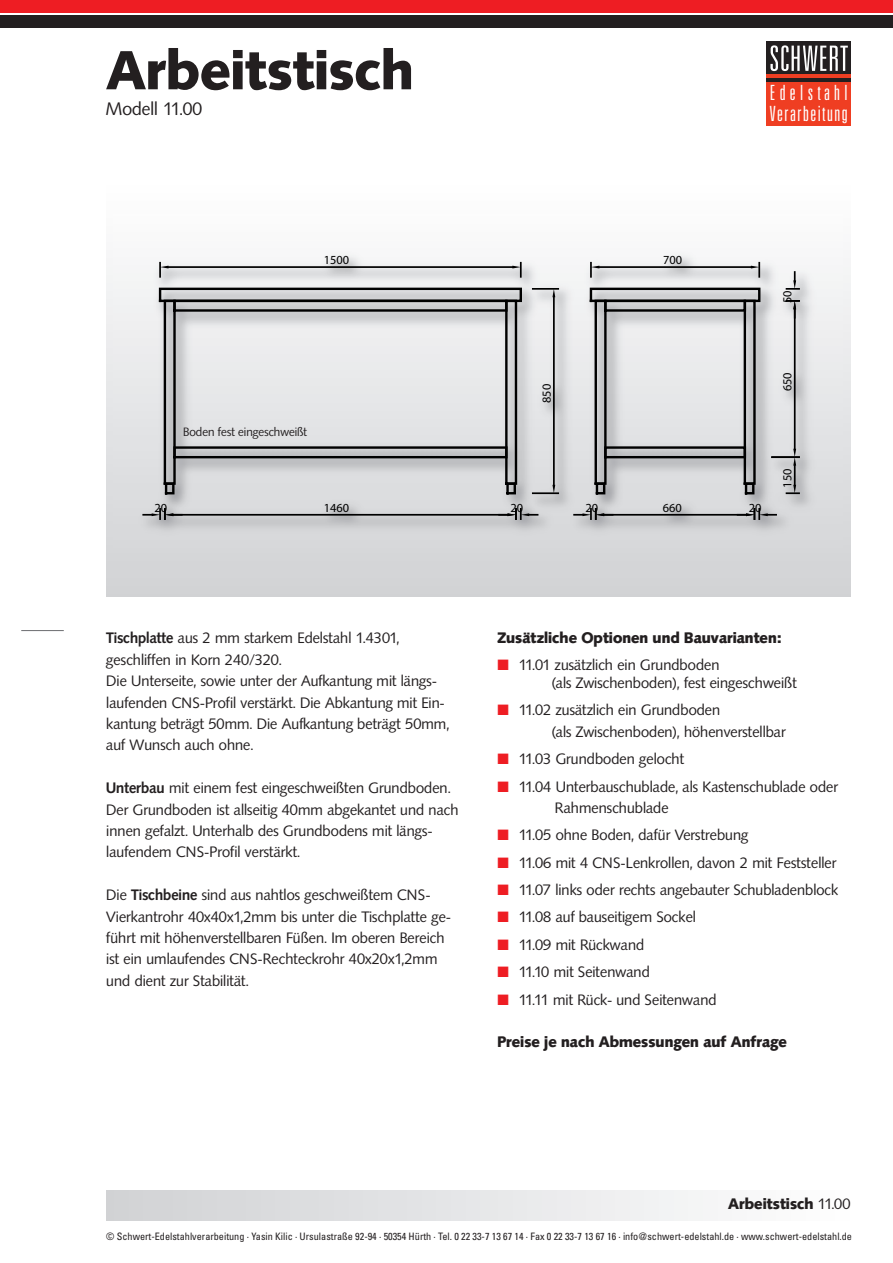
<style>
.page{position:relative;width:893px;height:1263px;background:#fff}
.page>*{position:absolute;margin:0;border:0;box-sizing:border-box;transform-origin:0 0}
.t1{font:900 54px "Syntax BQ";color:#231f20}
.t2{font:300 ultra-condensed 21px/21px "Univers";letter-spacing:.07em;color:#fff}
.t3{font:18px "Syntax BQ";color:#231f20}
.t4{font:15px/21.5px "Syntax BQ";color:#231f20}
.t5{font:900 15px "Syntax BQ";color:#231f20}
.t6{font:12.45px "Myriad Pro";color:#000}
.t7{font:12px "Syntax BQ";letter-spacing:-.005em;color:#231f20}
.t8{font:condensed 10.2px "Univers";color:#231f20}
.s1{font-weight:700}
.s2{color:#ee1d23}
.s3{font-weight:400}
</style>
<div class="page">
<div style="left:106px;top:185px;width:744px;height:412px;background:linear-gradient(to bottom,#fefefe,#d0d2d4)"></div>
<div style="left:106px;top:1191px;width:744px;height:29px;background:linear-gradient(to right,#d0d1d4,#fdfefe)"></div>
<img style="left:113px;top:214px;width:729px;height:336px">
<div style="left:159px;top:288px;width:363px;height:14px;border:2px solid #000"></div>
<div style="left:590px;top:288px;width:170px;height:14px;border:2px solid #000"></div>
<div style="left:604px;top:300px;width:142px;height:12px;border:2px solid #000"></div>
<div style="left:604px;top:446px;width:142px;height:12px;border:2px solid #000"></div>
<div style="left:173px;top:300px;width:335px;height:12px;border:2px solid #000"></div>
<div style="left:173px;top:446px;width:335px;height:12px;border:2px solid #000"></div>
<hr style="left:533px;top:492px;width:25px;height:2px;background:#000">
<hr style="left:533px;top:288px;width:25px;height:2px;background:#000">
<hr style="left:553px;top:297px;width:2px;height:188px;background:#000">
<svg style="left:552px;top:485px;width:3px;height:8px"></svg>
<svg style="left:552px;top:289px;width:3px;height:8px"></svg>
<hr style="left:772px;top:456px;width:27px;height:2px;background:#000">
<hr style="left:794px;top:309px;width:2px;height:140px;background:#000">
<svg style="left:786px;top:449px;width:13px;height:45px"></svg>
<svg style="left:786px;top:300px;width:13px;height:18px"></svg>
<svg style="left:786px;top:272px;width:13px;height:18px"></svg>
<hr style="left:599px;top:266px;width:152px;height:2px;background:#000">
<svg style="left:590px;top:263px;width:9px;height:14px"></svg>
<svg style="left:751px;top:263px;width:9px;height:14px"></svg>
<hr style="left:168px;top:266px;width:344px;height:2px;background:#000">
<svg style="left:512px;top:263px;width:10px;height:14px"></svg>
<svg style="left:159px;top:263px;width:9px;height:14px"></svg>
<hr style="left:173px;top:514px;width:335px;height:2px;background:#000">
<svg style="left:143px;top:509px;width:39px;height:10px"></svg>
<svg style="left:499px;top:509px;width:39px;height:10px"></svg>
<hr style="left:604px;top:514px;width:142px;height:2px;background:#000">
<svg style="left:574px;top:509px;width:39px;height:10px"></svg>
<svg style="left:738px;top:509px;width:38px;height:10px"></svg>
<div style="left:164px;top:300px;width:12px;height:185px;border:2px solid #000"></div>
<div style="left:165px;top:482px;width:10px;height:12px;border:2px solid #000"></div>
<div style="left:505px;top:300px;width:12px;height:185px;border:2px solid #000"></div>
<div style="left:506px;top:482px;width:10px;height:12px;border:2px solid #000"></div>
<div style="left:744px;top:300px;width:12px;height:185px;border:2px solid #000"></div>
<div style="left:745px;top:482px;width:9px;height:12px;border:2px solid #000"></div>
<div style="left:595px;top:300px;width:12px;height:185px;border:2px solid #000"></div>
<div style="left:596px;top:482px;width:9px;height:12px;border:2px solid #000"></div>
<div style="left:767px;top:42px;width:84px;height:84px;background:#231f20"></div>
<div style="left:767px;top:75px;width:84px;height:51px;background:#ef3e22"></div>
<hr style="left:767px;top:78px;width:84px;height:4px;background:#231f20">
<svg style="left:770px;top:45px;width:78px;height:26px"></svg>
<div style="left:0;top:0;width:893px;height:13px;background:#ee1d23"></div>
<div style="left:0;top:15px;width:893px;height:12px;background:#231f20"></div>
<hr style="left:21px;top:630px;width:43px;height:1px;background:#6c6d70">
<h1 class="t1" style="left:106px;top:42px;width:309px">Arbeitstisch</h1>
<p class="t3" style="left:106px;top:99px;width:97px">Modell 11.00</p>
<h2 class="t2" style="left:770px;top:83px;width:79px">Edelstahl<br>Verarbeitung</h2>
<p class="t6" style="left:324px;top:255px;width:27px">1500</p>
<p class="t6" style="left:663px;top:255px;width:21px">700</p>
<p class="t6" style="left:783px;top:303px;width:14px;rotate:-90deg">50</p>
<p class="t7" style="left:183px;top:426px;width:125px">Boden fest eingeschweißt</p>
<p class="t6" style="left:542px;top:403px;width:21px;rotate:-90deg">850</p>
<p class="t6" style="left:154px;top:503px;width:14px">20</p>
<p class="t6" style="left:324px;top:503px;width:27px">1460</p>
<p class="t6" style="left:510px;top:503px;width:14px">20</p>
<p class="t6" style="left:585px;top:503px;width:14px">20</p>
<p class="t6" style="left:663px;top:503px;width:21px">660</p>
<p class="t6" style="left:749px;top:503px;width:14px">20</p>
<p class="t6" style="left:783px;top:391px;width:21px;rotate:-90deg">650</p>
<p class="t6" style="left:783px;top:488px;width:21px;rotate:-90deg">150</p>
<p class="t4" style="left:106px;top:628px;width:344px"><span class="s1">Tischplatte</span> aus 2 mm starkem Edelstahl 1.4301, geschliffen in Korn 240/320.<br>Die Unterseite, sowie unter der Aufkantung mit längs&shy;laufenden CNS-Profil verstärkt. Die Abkantung mit Ein&shy;kantung beträgt 50mm. Die Aufkantung beträgt 50mm, auf Wunsch auch ohne.</p>
<p class="t4" style="left:106px;top:778px;width:354px"><span class="s1">Unterbau</span> mit einem fest eingeschweißten Grundboden.<br>Der Grundboden ist allseitig 40mm abgekantet und nach innen gefalzt. Unterhalb des Grundbodens mit längs&shy;laufendem CNS-Profil verstärkt.</p>
<p class="t4" style="left:106px;top:884px;width:346px">Die <span class="s1">Tischbeine</span> sind aus nahtlos geschweißtem CNS-Vierkantrohr 40x40x1,2mm bis unter die Tischplatte ge&shy;führt mit höhenverstellbaren Füßen. Im oberen Bereich ist ein umlaufendes CNS-Rechteckrohr 40x20x1,2mm und dient zur Stabilität.</p>
<p class="t5" style="left:497px;top:629px;width:285px">Zusätzliche Optionen und Bauvarianten:</p>
<p class="t4" style="left:551px;top:656px;width:247px;line-height:18px;text-indent:-54px"><span class="s2">■</span> 11.01 zusätzlich ein Grundboden<br>(als Zwischenboden), fest eingeschweißt</p>
<p class="t4" style="left:551px;top:700px;width:236px;text-indent:-54px"><span class="s2">■</span> 11.02 zusätzlich ein Grundboden<br>(als Zwischenboden), höhenverstellbar</p>
<p class="t4" style="left:497px;top:749px;width:188px"><span class="s2">■</span> 11.03 Grundboden gelocht</p>
<p class="t4" style="left:555px;top:776px;width:285px;text-indent:-57px"><span class="s2">■</span> 11.04 Unterbauschublade, als Kastenschublade oder<br>Rahmenschublade</p>
<p class="t4" style="left:497px;top:825px;width:252px"><span class="s2">■</span> 11.05 ohne Boden, dafür Verstrebung</p>
<p class="t4" style="left:497px;top:852px;width:340px"><span class="s2">■</span> 11.06 mit 4 CNS-Lenkrollen, davon 2 mit Feststeller</p>
<p class="t4" style="left:497px;top:879px;width:342px"><span class="s2">■</span> 11.07 links oder rechts angebauter Schubladenblock</p>
<p class="t4" style="left:497px;top:907px;width:200px"><span class="s2">■</span> 11.08 auf bauseitigem Sockel</p>
<p class="t4" style="left:497px;top:934px;width:148px"><span class="s2">■</span> 11.09 mit Rückwand</p>
<p class="t4" style="left:497px;top:962px;width:154px"><span class="s2">■</span> 11.10 mit Seitenwand</p>
<p class="t4" style="left:497px;top:989px;width:221px"><span class="s2">■</span> 11.11 mit Rück- und Seitenwand</p>
<p class="t5" style="left:497px;top:1033px;width:291px">Preise je nach Abmessungen auf Anfrage</p>
<p class="t5" style="left:728px;top:1195px;width:124px">Arbeitstisch <span class="s3">11.00</span></p>
<p class="t8" style="left:106px;top:1232px;width:747px">© Schwert-Edelstahlverarbeitung · Yasin Kilic · Ursulastraße 92-94 · 50354 Hürth · Tel. 0 22 33-7 13 67 14 · Fax 0 22 33-7 13 67 16 · info@schwert-edelstahl.de · www.schwert-edelstahl.de</p>
</div>
